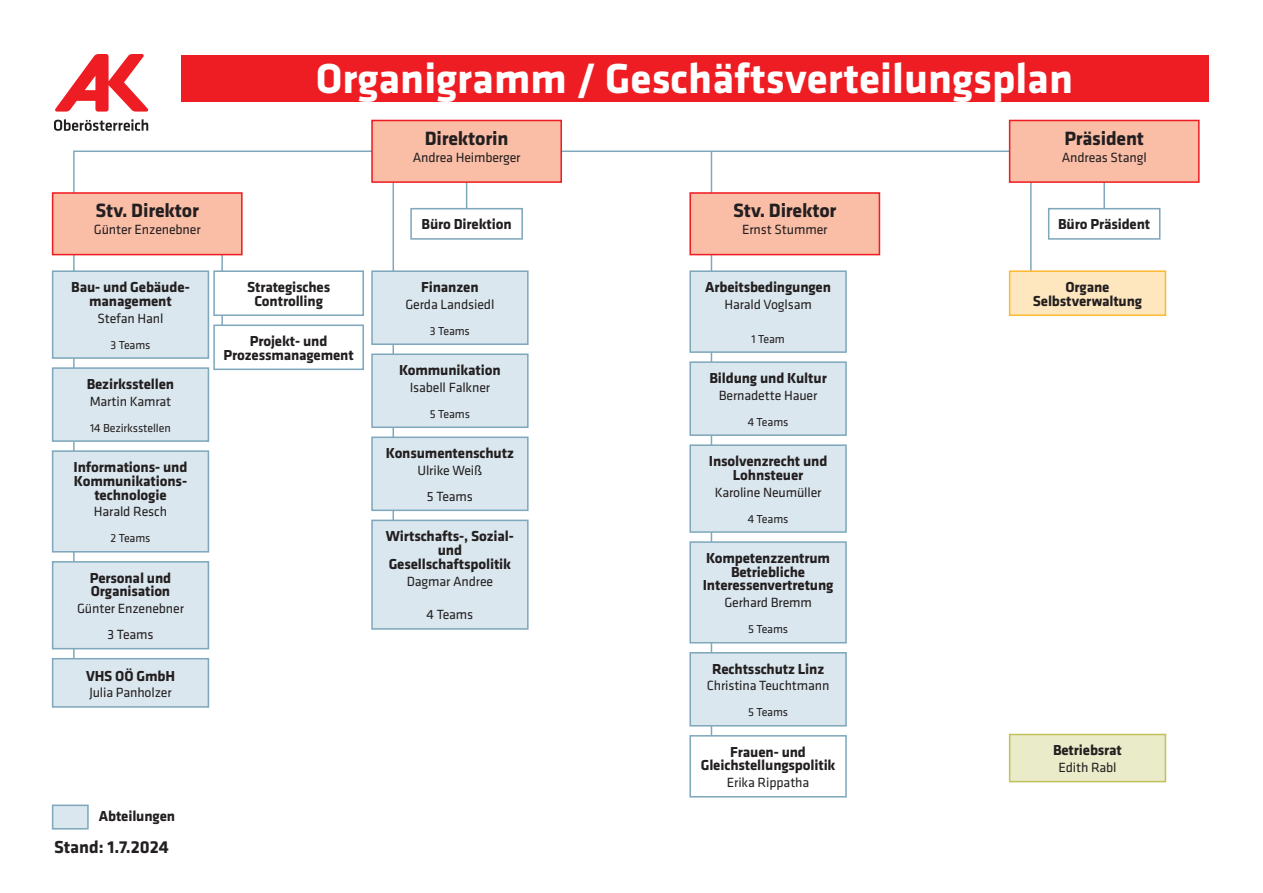
<style>
.page{position:relative;width:1263px;height:893px;background:#fff}
.page>*{position:absolute;margin:0;border:0;box-sizing:border-box;transform-origin:0 0}
.t1{font:700 43.5px "Klavika Basic";color:#fff}
.t2{font:700 19.95px "Klavika Basic";letter-spacing:-.01em;color:#231f20}
.t3{font:700 18px "Klavika Basic";color:#231f20}
.t4{font:700 15px/13.8px "Klavika Basic";letter-spacing:-.01em;color:#231f20;text-align:center}
.t5{font:13.8px/26px "Klavika Basic";letter-spacing:-.01em;color:#231f20;text-align:center}
.t6{font:12px "Klavika Basic";letter-spacing:-.01em;color:#231f20}
</style>
<div class="page">
<hr style="left:221px;top:252px;width:2px;height:92px;background:#7fa8bc">
<div style="left:410px;top:208px;width:113px;height:32px;border:2px solid #7fa8bc"></div>
<hr style="left:73px;top:151px;width:969px;height:1px;background:#7fa8bc">
<hr style="left:466px;top:147px;width:1px;height:61px;background:#7fa8bc">
<hr style="left:1103px;top:142px;width:2px;height:77px;background:#7fa8bc">
<hr style="left:1030px;top:142px;width:2px;height:164px;background:#7fa8bc">
<hr style="left:711px;top:152px;width:1px;height:601px;background:#7fa8bc">
<hr style="left:73px;top:152px;width:2px;height:526px;background:#7fa8bc">
<hr style="left:392px;top:170px;width:2px;height:440px;background:#7fa8bc">
<div style="left:53px;top:193px;width:189px;height:62px;background:#fabda6"></div>
<div style="left:52px;top:192px;width:191px;height:63px;border:2px solid #ee1d23"></div>
<div style="left:53px;top:271px;width:155px;height:87px;background:#dae7ee"></div>
<div style="left:52px;top:270px;width:157px;height:89px;border:2px solid #7fa8bc"></div>
<div style="left:372px;top:271px;width:156px;height:73px;background:#dae7ee"></div>
<div style="left:371px;top:270px;width:158px;height:75px;border:2px solid #7fa8bc"></div>
<div style="left:1010px;top:120px;width:189px;height:62px;background:#fabda6"></div>
<div style="left:1009px;top:120px;width:190px;height:63px;border:2px solid #ee1d23"></div>
<div style="left:1049px;top:209px;width:111px;height:30px;background:#fff"></div>
<div style="left:1048px;top:208px;width:112px;height:32px;border:2px solid #7fa8bc"></div>
<div style="left:1010px;top:271px;width:155px;height:44px;background:#fee7bf"></div>
<div style="left:1009px;top:270px;width:157px;height:46px;border:2px solid #fdb931"></div>
<div style="left:372px;top:120px;width:189px;height:62px;background:#fabda6"></div>
<div style="left:371px;top:120px;width:191px;height:63px;border:2px solid #ee1d23"></div>
<div style="left:690px;top:362px;width:156px;height:73px;background:#dae7ee"></div>
<div style="left:689px;top:361px;width:158px;height:75px;border:2px solid #7fa8bc"></div>
<div style="left:372px;top:354px;width:156px;height:73px;background:#dae7ee"></div>
<div style="left:371px;top:353px;width:158px;height:75px;border:2px solid #7fa8bc"></div>
<div style="left:53px;top:451px;width:155px;height:101px;background:#dae7ee"></div>
<div style="left:52px;top:450px;width:157px;height:103px;border:2px solid #7fa8bc"></div>
<div style="left:53px;top:659px;width:155px;height:48px;background:#dae7ee"></div>
<div style="left:52px;top:658px;width:157px;height:50px;border:2px solid #7fa8bc"></div>
<div style="left:53px;top:562px;width:155px;height:87px;background:#dae7ee"></div>
<div style="left:52px;top:561px;width:157px;height:88px;border:2px solid #7fa8bc"></div>
<div style="left:372px;top:520px;width:156px;height:109px;background:#dae7ee"></div>
<div style="left:371px;top:520px;width:158px;height:110px;border:2px solid #7fa8bc"></div>
<div style="left:689px;top:735px;width:158px;height:62px;border:2px solid #7fa8bc"></div>
<div style="left:690px;top:193px;width:189px;height:62px;background:#fabda6"></div>
<div style="left:689px;top:192px;width:191px;height:63px;border:2px solid #ee1d23"></div>
<div style="left:53px;top:368px;width:155px;height:73px;background:#dae7ee"></div>
<div style="left:52px;top:367px;width:157px;height:75px;border:2px solid #7fa8bc"></div>
<div style="left:690px;top:445px;width:156px;height:87px;background:#dae7ee"></div>
<div style="left:689px;top:444px;width:158px;height:89px;border:2px solid #7fa8bc"></div>
<div style="left:690px;top:542px;width:156px;height:101px;background:#dae7ee"></div>
<div style="left:689px;top:541px;width:158px;height:102px;border:2px solid #7fa8bc"></div>
<div style="left:690px;top:653px;width:156px;height:73px;background:#dae7ee"></div>
<div style="left:689px;top:652px;width:158px;height:74px;border:2px solid #7fa8bc"></div>
<div style="left:372px;top:437px;width:156px;height:73px;background:#dae7ee"></div>
<div style="left:371px;top:437px;width:158px;height:74px;border:2px solid #7fa8bc"></div>
<div style="left:1010px;top:734px;width:155px;height:48px;background:#eaebc9"></div>
<div style="left:1009px;top:734px;width:157px;height:48px;border:2px solid #c0c25d"></div>
<div style="left:52px;top:804px;width:37px;height:25px;background:#dae7ee;border:2px solid #7fa8bc"></div>
<div style="left:690px;top:271px;width:156px;height:81px;background:#dae7ee"></div>
<div style="left:689px;top:270px;width:158px;height:83px;border:2px solid #7fa8bc"></div>
<div style="left:214px;top:271px;width:149px;height:44px;background:#fff"></div>
<div style="left:213px;top:270px;width:151px;height:46px;border:2px solid #7fa8bc"></div>
<div style="left:214px;top:325px;width:149px;height:44px;background:#fff"></div>
<div style="left:213px;top:324px;width:151px;height:46px;border:2px solid #7fa8bc"></div>
<svg style="left:55px;top:54px;width:93px;height:58px"></svg>
<svg style="left:54px;top:119px;width:94px;height:12px"></svg>
<div style="left:181px;top:55px;width:1027px;height:46px;background:#ee1d23"></div>
<h2 class="t2" style="left:96px;top:196px;width:105px">Stv. Direktor</h2>
<p class="t5" style="left:94px;top:216px;width:108px">Günter Enzenebner</p>
<p class="t4" style="left:71px;top:279px;width:120px">Bau- und Gebäude&shy;management</p>
<p class="t5" style="left:97px;top:305px;width:68px">Stefan Hanl</p>
<p class="t6" style="left:111px;top:337px;width:41px">3 Teams</p>
<p class="t4" style="left:87px;top:376px;width:89px">Bezirksstellen</p>
<p class="t5" style="left:90px;top:388px;width:83px">Martin Kamrat</p>
<p class="t6" style="left:90px;top:420px;width:82px">14 Bezirksstellen</p>
<p class="t4" style="left:74px;top:459px;width:115px">Informations- und<br>Kommunikations&shy;technologie</p>
<p class="t5" style="left:94px;top:498px;width:75px">Harald Resch</p>
<p class="t6" style="left:111px;top:530px;width:41px">2 Teams</p>
<p class="t4" style="left:90px;top:570px;width:83px;text-align:left">Personal und<br>Organisation</p>
<p class="t5" style="left:77px;top:595px;width:108px">Günter Enzenebner<br>3 Teams</p>
<p class="t4" style="left:86px;top:668px;width:91px">VHS OÖ GmbH</p>
<p class="t5" style="left:89px;top:679px;width:84px">Julia Panholzer</p>
<p class="t4" style="left:99px;top:808px;width:78px">Abteilungen</p>
<p class="t3" style="left:54px;top:834px;width:116px">Stand: 1.7.2024</p>
<h1 class="t1" style="left:316px;top:47px;width:759px">Organigramm / Geschäftsverteilungsplan</h1>
<p class="t4" style="left:247px;top:279px;width:85px">Strategisches<br>Controlling</p>
<p class="t4" style="left:224px;top:333px;width:132px">Projekt- und<br>Prozessmanagement</p>
<h2 class="t2" style="left:425px;top:124px;width:85px">Direktorin</h2>
<p class="t5" style="left:413px;top:144px;width:109px">Andrea Heimberger</p>
<p class="t4" style="left:422px;top:217px;width:92px">Büro Direktion</p>
<p class="t4" style="left:421px;top:279px;width:59px">Finanzen</p>
<p class="t5" style="left:405px;top:291px;width:90px">Gerda Landsiedl</p>
<p class="t6" style="left:430px;top:323px;width:41px">3 Teams</p>
<p class="t4" style="left:399px;top:362px;width:103px">Kommunikation</p>
<p class="t5" style="left:410px;top:374px;width:82px">Isabell Falkner</p>
<p class="t6" style="left:430px;top:406px;width:42px">5 Teams</p>
<p class="t4" style="left:386px;top:445px;width:129px">Konsumentenschutz</p>
<p class="t5" style="left:417px;top:457px;width:66px">Ulrike Weiß<br>5 Teams</p>
<p class="t4" style="left:386px;top:528px;width:129px">Wirtschafts-, Sozial&shy;und<br>Gesellschaftspolitik</p>
<p class="t5" style="left:407px;top:568px;width:88px">Dagmar Andree</p>
<p class="t5" style="left:426px;top:601px;width:48px">4 Teams</p>
<h2 class="t2" style="left:733px;top:196px;width:105px">Stv. Direktor</h2>
<p class="t5" style="left:742px;top:216px;width:87px">Ernst Stummer</p>
<p class="t4" style="left:705px;top:279px;width:127px">Arbeitsbedingungen</p>
<p class="t5" style="left:724px;top:291px;width:89px">Harald Voglsam</p>
<p class="t6" style="left:751px;top:331px;width:35px">1 Team</p>
<p class="t4" style="left:709px;top:370px;width:119px">Bildung und Kultur</p>
<p class="t5" style="left:719px;top:382px;width:100px">Bernadette Hauer</p>
<p class="t6" style="left:748px;top:414px;width:42px">4 Teams</p>
<p class="t4" style="left:709px;top:453px;width:120px">Insolvenzrecht und<br>Lohnsteuer</p>
<p class="t5" style="left:715px;top:479px;width:108px">Karoline Neumüller</p>
<p class="t6" style="left:748px;top:511px;width:42px">4 Teams</p>
<p class="t4" style="left:703px;top:550px;width:132px">Kompetenzzentrum<br>Betriebliche<br>Interessenvertretung</p>
<p class="t5" style="left:724px;top:589px;width:89px">Gerhard Bremm</p>
<p class="t6" style="left:748px;top:621px;width:42px">5 Teams</p>
<p class="t4" style="left:712px;top:661px;width:114px">Rechtsschutz Linz</p>
<p class="t5" style="left:707px;top:672px;width:124px">Christina Teuchtmann</p>
<p class="t6" style="left:748px;top:704px;width:42px">5 Teams</p>
<p class="t4" style="left:701px;top:744px;width:136px">Frauen- und<br>Gleichstellungspolitik</p>
<p class="t5" style="left:727px;top:769px;width:84px">Erika Rippatha</p>
<h2 class="t2" style="left:1064px;top:124px;width:81px">Präsident</h2>
<p class="t5" style="left:1062px;top:144px;width:87px">Andreas Stangl</p>
<p class="t4" style="left:1058px;top:217px;width:94px">Büro Präsident</p>
<p class="t4" style="left:1033px;top:279px;width:111px">Organe<br>Selbstverwaltung</p>
<p class="t4" style="left:1053px;top:743px;width:70px">Betriebsrat</p>
<p class="t5" style="left:1058px;top:754px;width:60px">Edith Rabl</p>
</div>
